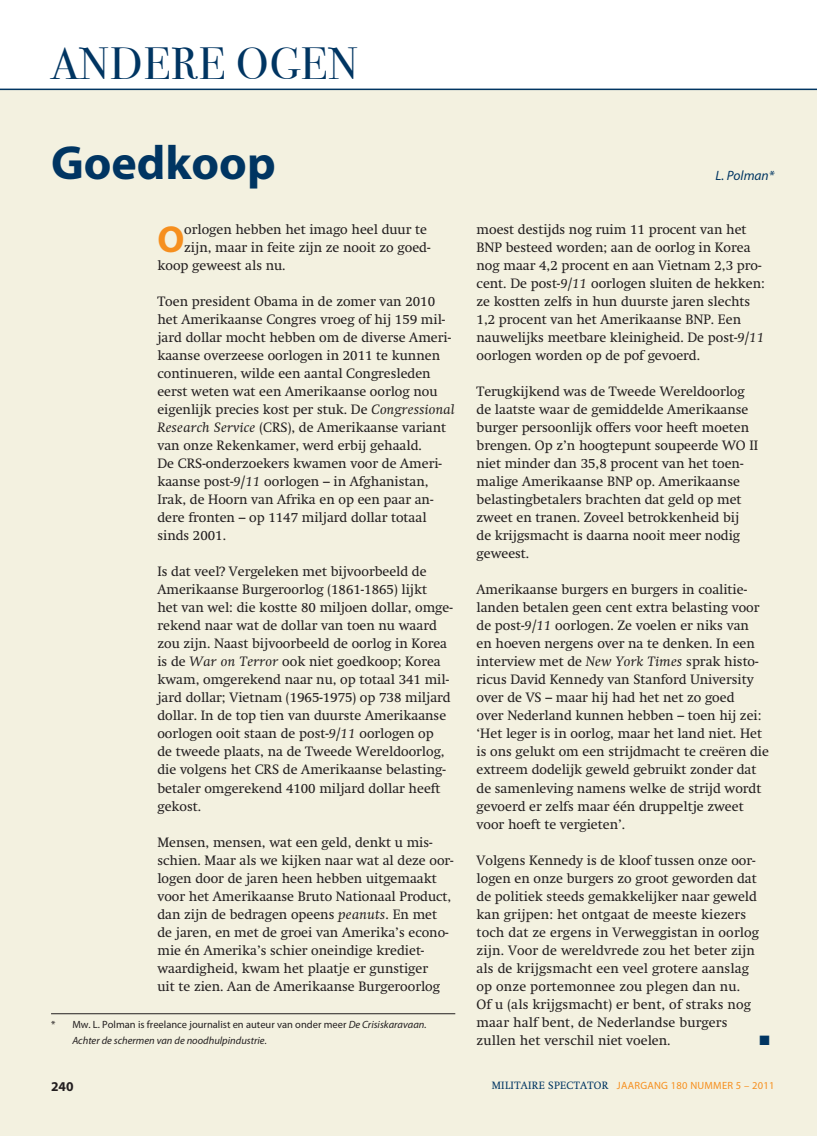
<style>
.page{position:relative;width:817px;height:1136px;background:#fff}
.page>*{position:absolute;margin:0;border:0;box-sizing:border-box;transform-origin:0 0}
.t1{font:700 48px "Myriad Pro";color:#003562}
.t2{font:45px "Bodoni Svty Two OSITCTT Book";letter-spacing:.03em;color:#003562}
.t3{font:700 37.65px "Myriad Pro";color:#f68f1e}
.t4{font:13.5px/18px "Swift";color:#231f20}
.t5{font:italic 13.5px "Myriad Pro";color:#003562}
.t6{font:700 13.5px "Myriad Pro";color:#231f20}
.t7{font:13.5px "Zapf Dingbats";color:#003562}
.t8{font:italic 10.5px/15px "Myriad Pro";color:#231f20}
.t9{font:10.5px "Myriad Pro";letter-spacing:.025em;color:#f68f1e}
.s1{font-style:italic}
.s2{font-style:normal}
.s3{font-family:"Swift";color:#003562}
</style>
<div class="page">
<div style="left:0;top:89px;width:816px;height:1046px;background:#f3f1e0"></div>
<hr style="left:0;top:89px;width:816px;height:1px;background:#003562">
<hr style="left:51px;top:1013px;width:404px;height:1px;background:#231f20">
<h2 class="t2" style="left:51px;top:37px;width:308px">ANDERE OGEN</h2>
<h1 class="t1" style="left:51px;top:144px;width:226px">Goedkoop</h1>
<h3 class="t3" style="left:157px;top:225px;width:28px">O</h3>
<p class="t4" style="left:184px;top:222px;width:244px">orlogen hebben het imago heel duur te</p>
<p class="t4" style="left:184px;top:240px;width:247px">zijn, maar in feite zijn ze nooit zo goed-</p>
<p class="t4" style="left:157px;top:258px;width:130px">koop geweest als nu.</p>
<p class="t4" style="left:157px;top:294px;width:298px">Toen president Obama in de zomer van 2010 het Amerikaanse Congres vroeg of hij 159 mil&shy;jard dollar mocht hebben om de diverse Ameri&shy;kaanse overzeese oorlogen in 2011 te kunnen continueren, wilde een aantal Congresleden eerst weten wat een Amerikaanse oorlog nou eigenlijk precies kost per stuk. De <span class="s1">Congressional Research Service</span> (CRS), de Amerikaanse variant van onze Rekenkamer, werd erbij gehaald.<br>De CRS-onderzoekers kwamen voor de Ameri&shy;kaanse post-<span class="s1">9/11</span> oorlogen – in Afghanistan, Irak, de Hoorn van Afrika en op een paar an&shy;dere fronten – op 1147 miljard dollar totaal sinds 2001.</p>
<p class="t4" style="left:157px;top:564px;width:297px">Is dat veel? Vergeleken met bijvoorbeeld de Amerikaanse Burgeroorlog (1861-1865) lijkt<br>het van wel: die kostte 80 miljoen dollar, omge&shy;rekend naar wat de dollar van toen nu waard zou zijn. Naast bijvoorbeeld de oorlog in Korea is de <span class="s1">War on Terror</span> ook niet goedkoop; Korea kwam, omgerekend naar nu, op totaal 341 mil&shy;jard dollar; Vietnam (1965-1975) op 738 miljard dollar. In de top tien van duurste Amerikaanse oorlogen ooit staan de post-<span class="s1">9/11</span> oorlogen op<br>de tweede plaats, na de Tweede Wereldoorlog, die volgens het CRS de Amerikaanse belasting&shy;betaler omgerekend 4100 miljard dollar heeft gekost.</p>
<p class="t4" style="left:157px;top:834px;width:298px">Mensen, mensen, wat een geld, denkt u mis&shy;schien. Maar als we kijken naar wat al deze oor&shy;logen door de jaren heen hebben uitgemaakt voor het Amerikaanse Bruto Nationaal Product, dan zijn de bedragen opeens <span class="s1">peanuts</span>. En met de jaren, en met de groei van Amerika’s econo&shy;mie én Amerika’s schier oneindige krediet&shy;waardigheid, kwam het plaatje er gunstiger<br>uit te zien. Aan de Amerikaanse Burgeroorlog</p>
<p class="t8" style="left:72px;top:1018px;width:356px;text-indent:-21px"><span class="s2">* Mw. L. Polman is freelance journalist en auteur van onder meer</span> De Crisiskaravaan.<br>Achter de schermen van de noodhulpindustrie<span class="s2">.</span></p>
<p class="t5" style="left:715px;top:170px;width:61px">L. Polman*</p>
<p class="t4" style="left:476px;top:222px;width:290px">moest destijds nog ruim 11 procent van het BNP besteed worden; aan de oorlog in Korea nog maar 4,2 procent en aan Vietnam 2,3 pro&shy;cent. De post-<span class="s1">9/11</span> oorlogen sluiten de hekken: ze kostten zelfs in hun duurste jaren slechts 1,2 procent van het Amerikaanse BNP. Een nauwelijks meetbare kleinigheid. De post-<span class="s1">9/11 </span>oorlogen worden op de pof gevoerd.</p>
<p class="t4" style="left:476px;top:384px;width:283px">Terugkijkend was de Tweede Wereldoorlog de laatste waar de gemiddelde Amerikaanse burger persoonlijk offers voor heeft moeten brengen. Op z’n hoogtepunt soupeerde WO II niet minder dan 35,8 procent van het toen&shy;malige Amerikaanse BNP op. Amerikaanse belastingbetalers brachten dat geld op met zweet en tranen. Zoveel betrokkenheid bij<br>de krijgsmacht is daarna nooit meer nodig geweest.</p>
<p class="t4" style="left:476px;top:582px;width:294px">Amerikaanse burgers en burgers in coalitie&shy;landen betalen geen cent extra belasting voor de post-<span class="s1">9/11</span> oorlogen. Ze voelen er niks van<br>en hoeven nergens over na te denken. In een interview met de <span class="s1">New York Times</span> sprak histo&shy;ricus David Kennedy van Stanford University over de VS – maar hij had het net zo goed<br>over Nederland kunnen hebben – toen hij zei: ‘Het leger is in oorlog, maar het land niet. Het is ons gelukt om een strijdmacht te creëren die extreem dodelijk geweld gebruikt zonder dat de samenleving namens welke de strijd wordt gevoerd er zelfs maar één druppeltje zweet voor hoeft te vergieten’.</p>
<p class="t4" style="left:476px;top:852px;width:284px">Volgens Kennedy is de kloof tussen onze oor&shy;logen en onze burgers zo groot geworden dat de politiek steeds gemakkelijker naar geweld kan grijpen: het ontgaat de meeste kiezers toch dat ze ergens in Verweggistan in oorlog zijn. Voor de wereldvrede zou het beter zijn als de krijgsmacht een veel grotere aanslag op onze portemonnee zou plegen dan nu.<br>Of u (als krijgsmacht) er bent, of straks nog maar half bent, de Nederlandse burgers zullen het verschil niet voelen.</p>
<p class="t7" style="left:759px;top:1031px;width:12px">■</p>
<p class="t6" style="left:51px;top:1081px;width:24px">240</p>
<p class="t9" style="left:491px;top:1080px;width:284px"><span class="s3">MILITAIRE SPECTATOR</span> JAARGANG 180 NUMMER 5 – 2011</p>
</div>
